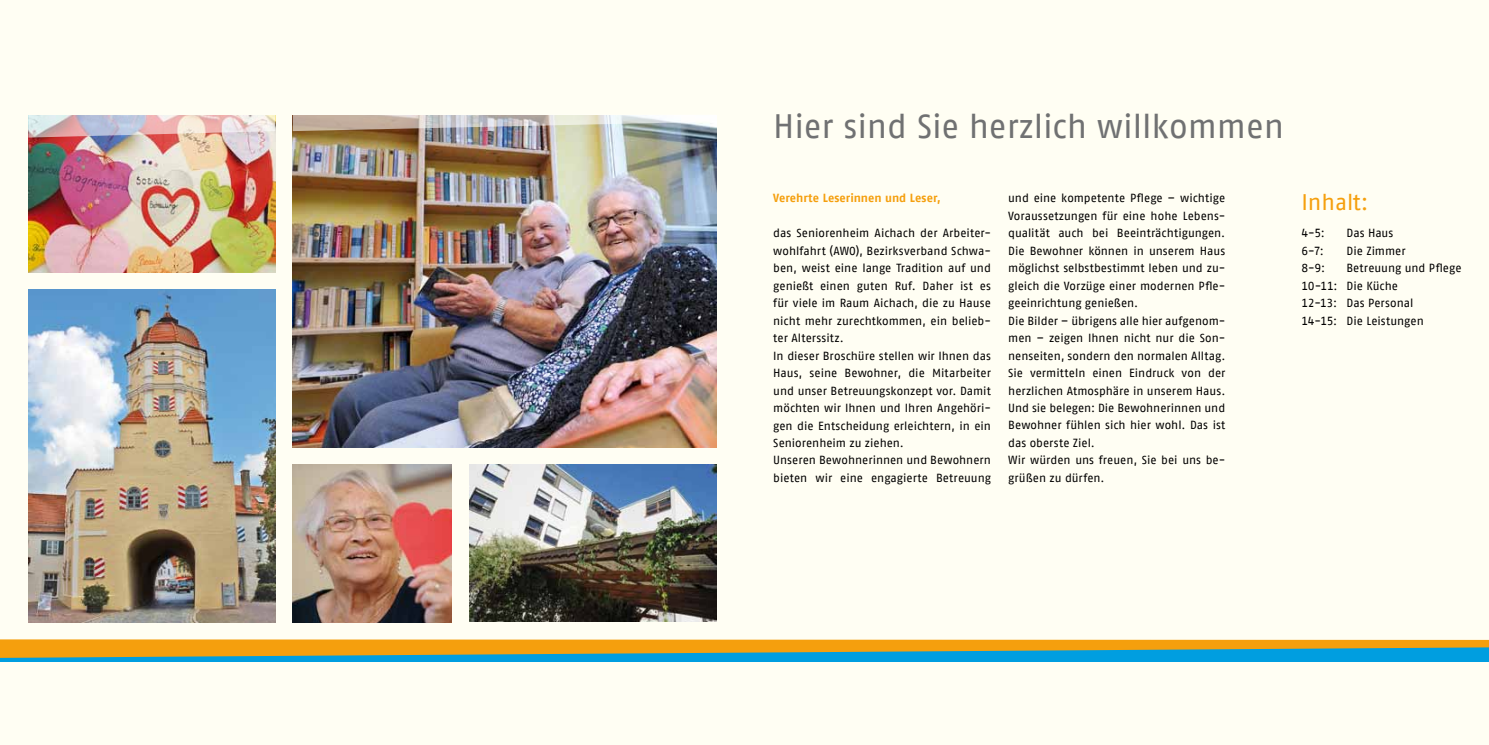
<style>
.page{position:relative;width:1489px;height:745px;background:#fff}
.page>*{position:absolute;margin:0;border:0;box-sizing:border-box;transform-origin:0 0}
.t1{font:33.75px "AWO Fago Office";color:#707172}
.t2{font:22.5px "AWO Fago Office";letter-spacing:-.005em;color:#f59f0d}
.t3{font:11.75px/17.5px "AWO Fago Office";color:#000}
.t4{font:700 11.75px "AWO Fago Office";color:#f59f0d}
</style>
<div class="page">
<div style="left:0;top:0;width:1488px;height:744px;background:#fffef3"></div>
<img style="left:28px;top:137px;width:247px;height:135px">
<div style="left:0;top:640px;width:1488px;height:21px;background:#009ee0"></div>
<svg style="left:0;top:639px;width:1488px;height:18px"></svg>
<img style="left:293px;top:131px;width:423px;height:316px">
<img style="left:469px;top:464px;width:247px;height:157px">
<img style="left:28px;top:115px;width:247px;height:22px">
<img style="left:28px;top:289px;width:247px;height:332px">
<img style="left:293px;top:115px;width:423px;height:16px">
<img style="left:293px;top:464px;width:158px;height:157px">
<h1 class="t1" style="left:773px;top:107px;width:512px">Hier sind Sie herzlich willkommen</h1>
<p class="t4" style="left:773px;top:191px;width:169px">Verehrte Leserinnen und Leser,</p>
<p class="t3" style="left:773px;top:224px;width:219px">das Seniorenheim Aichach der Arbeiter&shy;wohlfahrt (AWO), Bezirksverband Schwa&shy;ben, weist eine lange Tradition auf und genießt einen guten Ruf. Daher ist es für viele im Raum Aichach, die zu Hause nicht mehr zurechtkommen, ein belieb&shy;ter Alterssitz.<br>In dieser Broschüre stellen wir Ihnen das Haus, seine Bewohner, die Mitarbeiter und unser Betreuungskonzept vor. Damit möchten wir Ihnen und Ihren Angehöri&shy;gen die Entscheidung erleichtern, in ein Seniorenheim zu ziehen.<br>Unseren Bewohnerinnen und Bewohnern bieten wir eine engagierte Betreuung</p>
<p class="t3" style="left:1008px;top:189px;width:219px">und eine kompetente Pflege – wichtige Voraussetzungen für eine hohe Lebens&shy;qualität auch bei Beeinträchtigungen.<br>Die Bewohner können in unserem Haus möglichst selbstbestimmt leben und zu&shy;gleich die Vorzüge einer modernen Pfle&shy;geeinrichtung genießen.<br>Die Bilder – übrigens alle hier aufgenom&shy;men – zeigen Ihnen nicht nur die Son&shy;nenseiten, sondern den normalen Alltag.<br>Sie vermitteln einen Eindruck von der herzlichen Atmosphäre in unserem Haus.<br>Und sie belegen: Die Bewohnerinnen und Bewohner fühlen sich hier wohl. Das ist das oberste Ziel.<br>Wir würden uns freuen, Sie bei uns be&shy;grüßen zu dürfen.</p>
<h2 class="t2" style="left:1301px;top:190px;width:69px">Inhalt:</h2>
<p class="t3" style="left:1301px;top:224px;width:25px">4-5:</p>
<p class="t3" style="left:1346px;top:224px;width:48px">Das Haus</p>
<p class="t3" style="left:1301px;top:241px;width:24px">6-7:</p>
<p class="t3" style="left:1346px;top:241px;width:61px">Die Zimmer</p>
<p class="t3" style="left:1301px;top:259px;width:25px">8-9:</p>
<p class="t3" style="left:1301px;top:259px;width:161px;text-indent:45px">Betreuung und Pflege<br>10-11: Die Küche<br>12-13: Das Personal<br>14-15: Die Leistungen</p>
</div>
